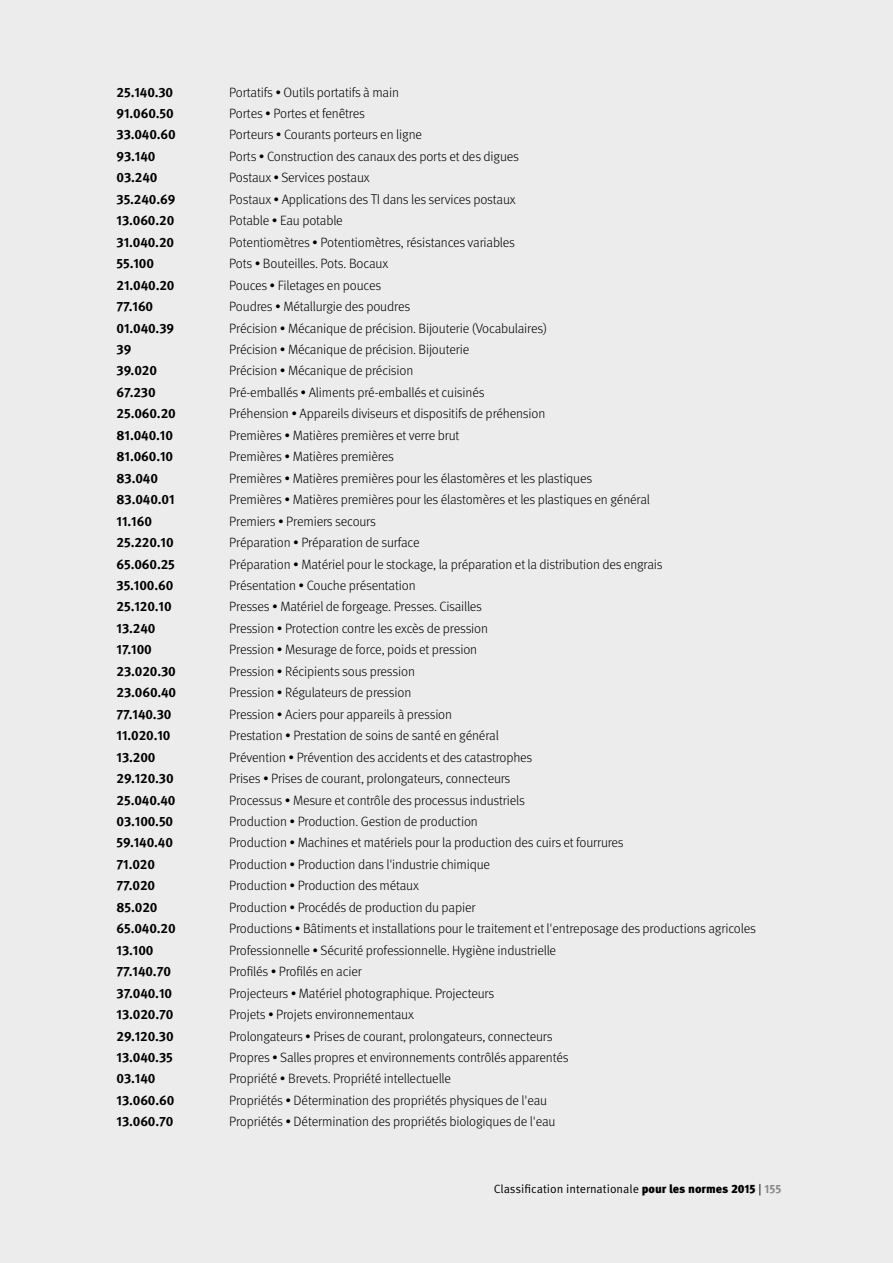
<style>
.page{position:relative;width:893px;height:1263px;background:#ececed}
.page>*{position:absolute;margin:0;border:0;box-sizing:border-box;transform-origin:0 0}
.t1{font:300 13.5px "Meta Pro";letter-spacing:-.01em;color:#000}
.t2{font:700 13.5px "Meta Pro";letter-spacing:-.01em;color:#000}
.t3{font:12px "Meta Pro Norm";color:#000}
.s1{font-size:14.25px}
.s2{font-family:"Meta Pro";font-weight:900}
.s3{font-family:"Meta Pro";font-weight:700;color:#878786}
</style>
<div class="page">
<p class="t2" style="left:117px;top:81px;width:58px">25.140.30</p>
<p class="t1" style="left:229px;top:82px;width:171px">Portatifs • Outils portatifs à main</p>
<p class="t2" style="left:117px;top:103px;width:59px">91.060.50</p>
<p class="t1" style="left:229px;top:104px;width:137px">Portes • Portes et fenêtres</p>
<p class="t2" style="left:117px;top:124px;width:61px">33.040.60</p>
<p class="t1" style="left:229px;top:125px;width:194px">Porteurs • Courants porteurs en ligne</p>
<p class="t2" style="left:117px;top:146px;width:40px">93.140</p>
<p class="t1" style="left:229px;top:146px;width:291px">Ports • Construction des canaux des ports et des digues</p>
<p class="t2" style="left:117px;top:167px;width:42px">03.240</p>
<p class="t1" style="left:229px;top:168px;width:142px">Postaux • Services postaux</p>
<p class="t2" style="left:117px;top:189px;width:60px">35.240.69</p>
<p class="t1" style="left:229px;top:189px;width:288px">Postaux • Applications des <span class="s1">TI</span> dans les services postaux</p>
<p class="t2" style="left:117px;top:210px;width:59px">13.060.20</p>
<p class="t1" style="left:229px;top:211px;width:115px">Potable • Eau potable</p>
<p class="t2" style="left:117px;top:231px;width:59px">31.040.20</p>
<p class="t1" style="left:229px;top:232px;width:287px">Potentiomètres • Potentiomètres, résistances variables</p>
<p class="t2" style="left:117px;top:253px;width:39px">55.100</p>
<p class="t1" style="left:229px;top:254px;width:161px">Pots • Bouteilles. Pots. Bocaux</p>
<p class="t2" style="left:117px;top:274px;width:59px">21.040.20</p>
<p class="t1" style="left:229px;top:275px;width:153px">Pouces • Filetages en pouces</p>
<p class="t2" style="left:117px;top:296px;width:38px">77.160</p>
<p class="t1" style="left:229px;top:297px;width:183px">Poudres • Métallurgie des poudres</p>
<p class="t2" style="left:117px;top:317px;width:59px">01.040.39</p>
<p class="t1" style="left:229px;top:318px;width:320px">Précision • Mécanique de précision. Bijouterie (Vocabulaires)</p>
<p class="t2" style="left:117px;top:339px;width:16px">39</p>
<p class="t1" style="left:229px;top:340px;width:242px">Précision • Mécanique de précision. Bijouterie</p>
<p class="t2" style="left:117px;top:360px;width:42px">39.020</p>
<p class="t1" style="left:229px;top:361px;width:186px">Précision • Mécanique de précision</p>
<p class="t2" style="left:117px;top:382px;width:41px">67.230</p>
<p class="t1" style="left:229px;top:382px;width:257px">Pré-emballés • Aliments pré-emballés et cuisinés</p>
<p class="t2" style="left:117px;top:403px;width:61px">25.060.20</p>
<p class="t1" style="left:229px;top:404px;width:318px">Préhension • Appareils diviseurs et dispositifs de préhension</p>
<p class="t2" style="left:117px;top:425px;width:58px">81.040.10</p>
<p class="t1" style="left:229px;top:425px;width:232px">Premières • Matières premières et verre brut</p>
<p class="t2" style="left:117px;top:446px;width:58px">81.060.10</p>
<p class="t1" style="left:229px;top:447px;width:166px">Premières • Matières premières</p>
<p class="t2" style="left:117px;top:467px;width:43px">83.040</p>
<p class="t1" style="left:229px;top:468px;width:364px">Premières • Matières premières pour les élastomères et les plastiques</p>
<p class="t2" style="left:117px;top:489px;width:60px">83.040.01</p>
<p class="t1" style="left:229px;top:490px;width:422px">Premières • Matières premières pour les élastomères et les plastiques en général</p>
<p class="t2" style="left:117px;top:510px;width:37px">11.160</p>
<p class="t1" style="left:229px;top:511px;width:148px">Premiers • Premiers secours</p>
<p class="t2" style="left:117px;top:532px;width:59px">25.220.10</p>
<p class="t1" style="left:229px;top:533px;width:192px">Préparation • Préparation de surface</p>
<p class="t2" style="left:117px;top:553px;width:60px">65.060.25</p>
<p class="t1" style="left:229px;top:554px;width:435px">Préparation • Matériel pour le stockage, la préparation et la distribution des engrais</p>
<p class="t2" style="left:117px;top:575px;width:58px">35.100.60</p>
<p class="t1" style="left:229px;top:575px;width:188px">Présentation • Couche présentation</p>
<p class="t2" style="left:117px;top:596px;width:57px">25.120.10</p>
<p class="t1" style="left:229px;top:597px;width:254px">Presses • Matériel de forgeage. Presses. Cisailles</p>
<p class="t2" style="left:117px;top:618px;width:40px">13.240</p>
<p class="t1" style="left:229px;top:618px;width:260px">Pression • Protection contre les excès de pression</p>
<p class="t2" style="left:117px;top:639px;width:37px">17.100</p>
<p class="t1" style="left:229px;top:640px;width:249px">Pression • Mesurage de force, poids et pression</p>
<p class="t2" style="left:117px;top:660px;width:61px">23.020.30</p>
<p class="t1" style="left:229px;top:661px;width:187px">Pression • Récipients sous pression</p>
<p class="t2" style="left:117px;top:682px;width:61px">23.060.40</p>
<p class="t1" style="left:229px;top:683px;width:184px">Pression • Régulateurs de pression</p>
<p class="t2" style="left:117px;top:703px;width:56px">77.140.30</p>
<p class="t1" style="left:229px;top:704px;width:224px">Pression • Aciers pour appareils à pression</p>
<p class="t2" style="left:117px;top:725px;width:56px">11.020.10</p>
<p class="t1" style="left:229px;top:726px;width:271px">Prestation • Prestation de soins de santé en général</p>
<p class="t2" style="left:117px;top:746px;width:40px">13.200</p>
<p class="t1" style="left:229px;top:747px;width:305px">Prévention • Prévention des accidents et des catastrophes</p>
<p class="t2" style="left:117px;top:768px;width:59px">29.120.30</p>
<p class="t1" style="left:229px;top:769px;width:283px">Prises • Prises de courant, prolongateurs, connecteurs</p>
<p class="t2" style="left:117px;top:789px;width:61px">25.040.40</p>
<p class="t1" style="left:229px;top:790px;width:297px">Processus • Mesure et contrôle des processus industriels</p>
<p class="t2" style="left:117px;top:811px;width:58px">03.100.50</p>
<p class="t1" style="left:229px;top:811px;width:250px">Production • Production. Gestion de production</p>
<p class="t2" style="left:117px;top:832px;width:58px">59.140.40</p>
<p class="t1" style="left:229px;top:833px;width:396px">Production • Machines et matériels pour la production des cuirs et fourrures</p>
<p class="t2" style="left:117px;top:854px;width:40px">71.020</p>
<p class="t1" style="left:229px;top:854px;width:262px">Production • Production dans l'industrie chimique</p>
<p class="t2" style="left:117px;top:875px;width:40px">77.020</p>
<p class="t1" style="left:229px;top:876px;width:191px">Production • Production des métaux</p>
<p class="t2" style="left:117px;top:896px;width:42px">85.020</p>
<p class="t1" style="left:229px;top:897px;width:248px">Production • Procédés de production du papier</p>
<p class="t2" style="left:117px;top:918px;width:61px">65.040.20</p>
<p class="t1" style="left:229px;top:919px;width:528px">Productions • Bâtiments et installations pour le traitement et l'entreposage des productions agricoles</p>
<p class="t2" style="left:117px;top:939px;width:38px">13.100</p>
<p class="t1" style="left:229px;top:940px;width:328px">Professionnelle • Sécurité professionnelle. Hygiène industrielle</p>
<p class="t2" style="left:117px;top:961px;width:56px">77.140.70</p>
<p class="t1" style="left:229px;top:962px;width:134px">Profilés • Profilés en acier</p>
<p class="t2" style="left:117px;top:982px;width:57px">37.040.10</p>
<p class="t1" style="left:229px;top:983px;width:267px">Projecteurs • Matériel photographique. Projecteurs</p>
<p class="t2" style="left:117px;top:1004px;width:58px">13.020.70</p>
<p class="t1" style="left:229px;top:1005px;width:186px">Projets • Projets environnementaux</p>
<p class="t2" style="left:117px;top:1025px;width:59px">29.120.30</p>
<p class="t1" style="left:229px;top:1026px;width:325px">Prolongateurs • Prises de courant, prolongateurs, connecteurs</p>
<p class="t2" style="left:117px;top:1047px;width:58px">13.040.35</p>
<p class="t1" style="left:229px;top:1047px;width:341px">Propres • Salles propres et environnements contrôlés apparentés</p>
<p class="t2" style="left:117px;top:1068px;width:40px">03.140</p>
<p class="t1" style="left:229px;top:1069px;width:223px">Propriété • Brevets. Propriété intellectuelle</p>
<p class="t2" style="left:117px;top:1089px;width:59px">13.060.60</p>
<p class="t1" style="left:229px;top:1090px;width:319px">Propriétés • Détermination des propriétés physiques de l'eau</p>
<p class="t2" style="left:117px;top:1111px;width:58px">13.060.70</p>
<p class="t1" style="left:229px;top:1112px;width:328px">Propriétés • Détermination des propriétés biologiques de l'eau</p>
<p class="t3" style="left:494px;top:1180px;width:289px">Classification internationale <span class="s2">pour les normes 2015</span> | <span class="s3">155</span></p>
</div>
